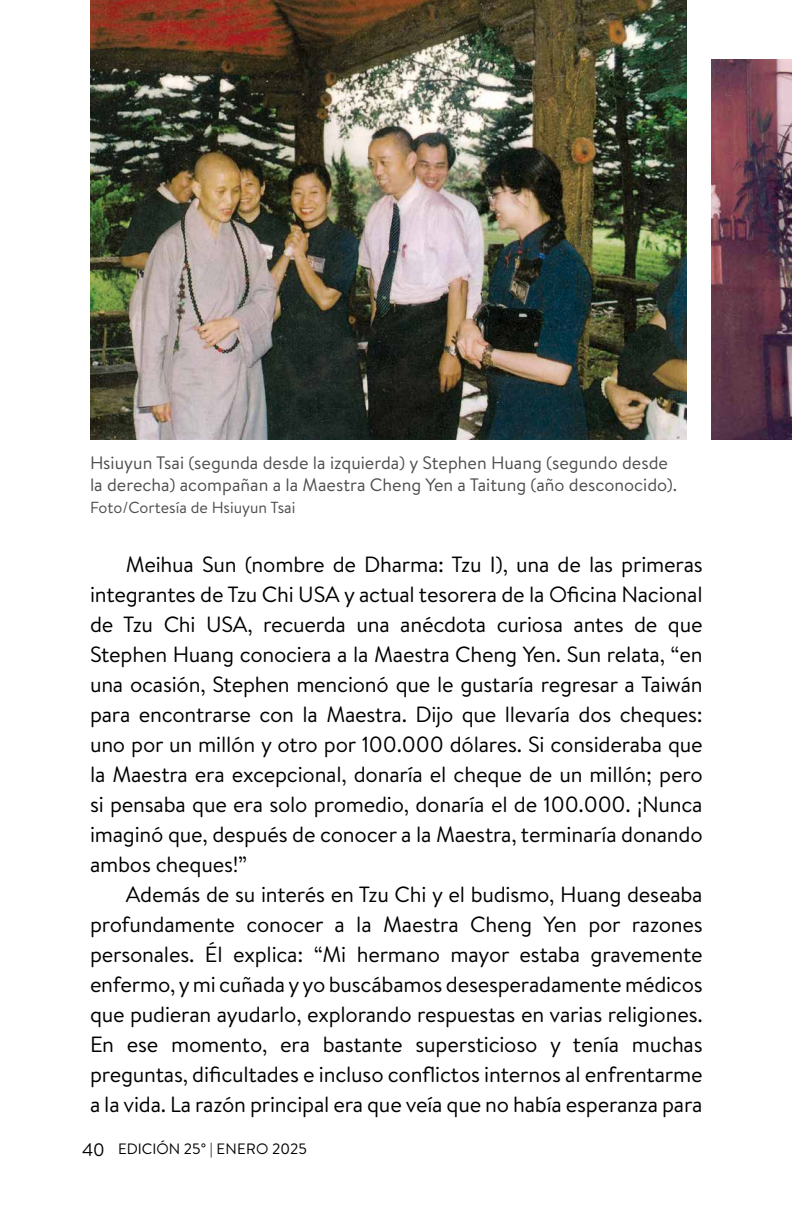
<style>
.page{position:relative;width:792px;height:1224px;background:#fff}
.page>*{position:absolute;margin:0;border:0;box-sizing:border-box;transform-origin:0 0}
.t1{font:22px/30px "Brandon Text";letter-spacing:-.01em;color:#000;text-align:justify}
.t2{font:18px/22px "Brandon Text";color:#4d4d4f}
.t3{font:16px "Brandon Text";color:#4d4d4f}
.t4{font:15px "Brandon Text";color:#000}
.s1{font-size:18px}
</style>
<div class="page">
<img style="left:90px;top:0;width:597px;height:440px">
<img style="left:712px;top:60px;width:80px;height:380px">
<p class="t2" style="left:90px;top:451px;width:589px">Hsiuyun Tsai (segunda desde la izquierda) y Stephen Huang (segundo desde la derecha) acompañan a la Maestra Cheng Yen a Taitung (año desconocido).</p>
<p class="t3" style="left:90px;top:497px;width:207px">Foto/Cortesía de Hsiuyun Tsai</p>
<p class="t1" style="left:90px;top:549px;width:614px;text-indent:36px">Meihua Sun (nombre de Dharma: Tzu I), una de las primeras integrantes de Tzu Chi USA y actual tesorera de la Oficina Nacional de Tzu Chi USA, recuerda una anécdota curiosa antes de que Stephen Huang conociera a la Maestra Cheng Yen. Sun relata, “en una ocasión, Stephen mencionó que le gustaría regresar a Taiwán para encontrarse con la Maestra. Dijo que llevaría dos cheques: uno por un millón y otro por 100.000 dólares. Si consideraba que la Maestra era excepcional, donaría el cheque de un millón; pero si pensaba que era solo promedio, donaría el de 100.000. ¡Nunca imaginó que, después de conocer a la Maestra, terminaría donando ambos cheques!”</p>
<p class="t1" style="left:90px;top:879px;width:614px;text-indent:36px">Además de su interés en Tzu Chi y el budismo, Huang deseaba profundamente conocer a la Maestra Cheng Yen por razones personales. Él explica: “Mi hermano mayor estaba gravemente enfermo, y mi cuñada y yo buscábamos desesperadamente médicos que pudieran ayudarlo, explorando respuestas en varias religiones.<br>En ese momento, era bastante supersticioso y tenía muchas preguntas, dificultades e incluso conflictos internos al enfrentarme a la vida. La razón principal era que veía que no había esperanza para</p>
<p class="t4" style="left:82px;top:1138px;width:227px"><span class="s1">40</span> EDICIÓN 25° | ENERO 2025</p>
</div>
